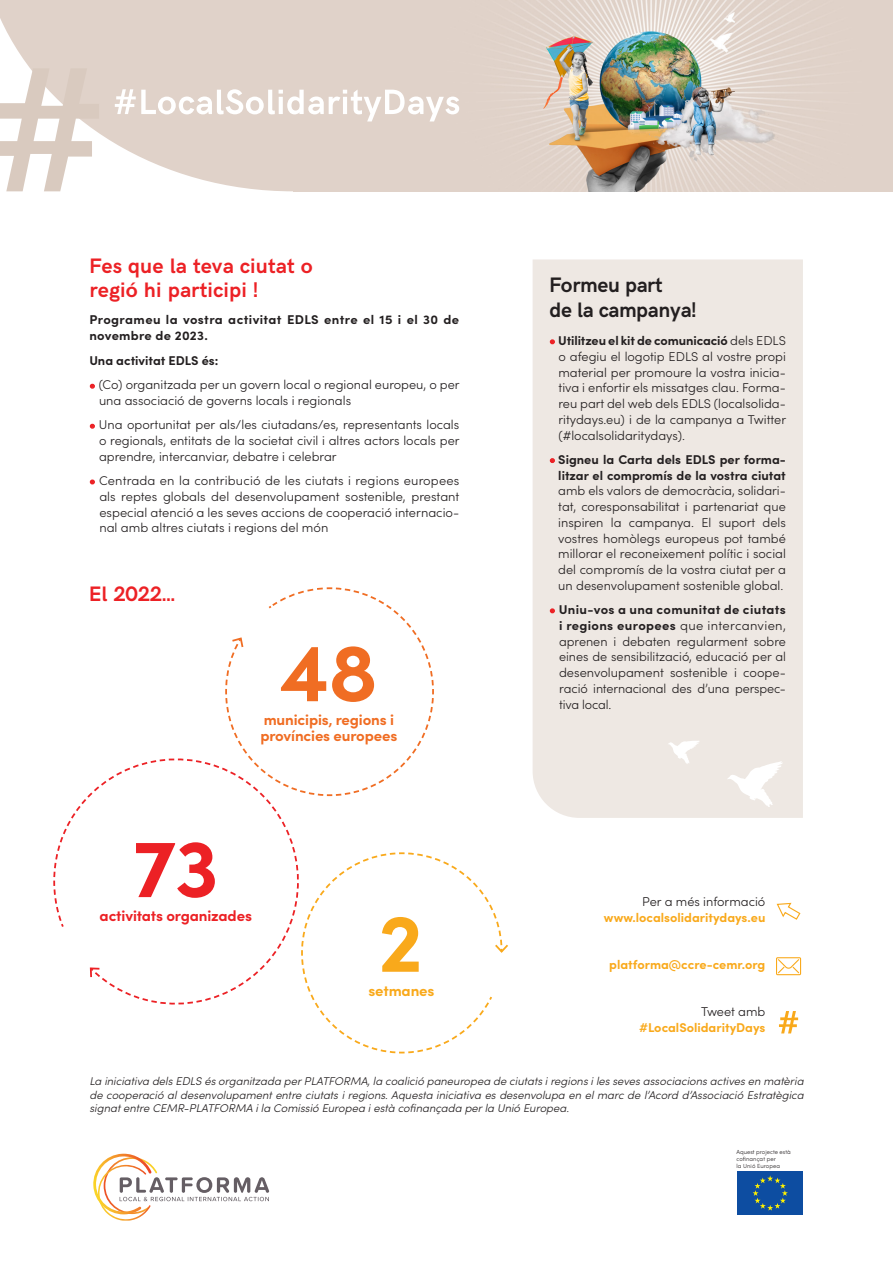
<style>
.page{position:relative;width:893px;height:1263px;background:#fff}
.page>*{position:absolute;margin:0;border:0;box-sizing:border-box;transform-origin:0 0}
.t1{font:700 82.5px "Sofia Pro";color:#f06d23}
.t2{font:700 82.5px "Sofia Pro";color:#ec2125}
.t3{font:700 82.5px "Sofia Pro";color:#f9a91b}
.t4{font:700 21px/24px "HK Grotesk";letter-spacing:.01em;color:#ec2125}
.t5{font:700 21px/25.2px "HK Grotesk";letter-spacing:-.01em;color:#231f20}
.t6{font:700 15px "Sofia Pro";letter-spacing:-.01em;color:#f06d23}
.t7{font:700 15px "Sofia Pro";letter-spacing:-.01em;color:#ec2125}
.t8{font:700 15px "Sofia Pro";letter-spacing:-.01em;color:#f9a91b}
.t9{font:300 12.75px/15.8px "Sofia Pro";color:#231f20;text-align:justify}
.t10{font:700 12.75px/15.8px "Sofia Pro";color:#f9a91b;text-align:right}
.t11{font:700 12.75px/15.8px "Sofia Pro";letter-spacing:.02em;color:#231f20}
.t12{font:700 12.75px "Sofia Pro";color:#231f20}
.t13{font:italic 300 11.25px/13.5px "Sofia Pro";color:#231f20;text-align:justify}
.t14{font:300 5.85px/6.9px "Sofia Pro";color:#231f20}
.s1{font-size:13.5px;color:#ec2125}
.s2{font-weight:700}
.s3{font-weight:300;color:#231f20}
</style>
<div class="page">
<div style="left:737px;top:1171px;width:66px;height:44px;background:#0d4da1"></div>
<svg style="left:753px;top:1175px;width:35px;height:35px"></svg>
<div style="left:533px;top:259px;width:270px;height:559px;background:#eee8e3"></div>
<svg style="left:727px;top:761px;width:56px;height:46px"></svg>
<svg style="left:668px;top:741px;width:32px;height:23px"></svg>
<svg style="left:779px;top:1011px;width:19px;height:22px"></svg>
<svg style="left:776px;top:957px;width:26px;height:19px"></svg>
<svg style="left:776px;top:902px;width:25px;height:18px"></svg>
<svg style="left:93px;top:1154px;width:176px;height:66px"></svg>
<svg style="left:53px;top:587px;width:455px;height:467px"></svg>
<img style="left:293px;top:0;width:600px;height:191px">
<svg style="left:0;top:68px;width:99px;height:123px"></svg>
<svg style="left:115px;top:89px;width:344px;height:32px"></svg>
<p class="t4" style="left:89px;top:253px;width:225px">Fes que la teva ciutat o regió hi participi !</p>
<p class="t11" style="left:89px;top:311px;width:371px">Programeu la vostra activitat EDLS entre el 15 i el 30 de novembre de 2023.</p>
<p class="t12" style="left:89px;top:351px;width:130px">Una activitat EDLS és:</p>
<p class="t9" style="left:99px;top:376px;width:362px;text-indent:-10px"><span class="s1">•</span> (Co) organitzada per un govern local o regional europeu, o per una associació de governs locals i regionals</p>
<p class="t9" style="left:99px;top:416px;width:362px;text-indent:-10px"><span class="s1">•</span> Una oportunitat per als/les ciutadans/es, representants locals o regionals, entitats de la societat civil i altres actors locals per aprendre, intercanviar, debatre i celebrar</p>
<p class="t9" style="left:99px;top:472px;width:362px;text-indent:-10px"><span class="s1">•</span> Centrada en la contribució de les ciutats i regions europees als reptes globals del desenvolupament sostenible, prestant especial atenció a les seves accions de cooperació internacio&shy;nal amb altres ciutats i regions del món</p>
<p class="t4" style="left:89px;top:580px;width:87px">El 2022...</p>
<p class="t1" style="left:280px;top:609px;width:99px">48</p>
<p class="t6" style="left:260px;top:724px;width:139px">províncies europees</p>
<p class="t6" style="left:264px;top:709px;width:132px">municipis, regions i</p>
<p class="t2" style="left:133px;top:805px;width:87px">73</p>
<p class="t7" style="left:100px;top:904px;width:154px">activitats organizades</p>
<p class="t3" style="left:378px;top:879px;width:46px">2</p>
<p class="t8" style="left:368px;top:979px;width:68px">setmanes</p>
<p class="t5" style="left:549px;top:271px;width:149px">Formeu part<br>de la campanya!</p>
<p class="t9" style="left:558px;top:332px;width:229px;text-indent:-9px"><span class="s1">•</span> <span class="s2">Utilitzeu el kit de comunicació</span> dels EDLS o afegiu el logotip EDLS al vostre propi material per promoure la vostra inicia&shy;tiva i enfortir els missatges clau. Forma&shy;reu part del web dels EDLS (localsolida&shy;ritydays.eu) i de la campanya a Twitter (#localsolidaritydays).</p>
<p class="t9" style="left:558px;top:451px;width:229px;text-indent:-9px"><span class="s1">•</span> <span class="s2">Signeu la Carta dels EDLS per forma&shy;litzar el compromís de la vostra ciutat </span>amb els valors de democràcia, solidari&shy;tat, coresponsabilitat i partenariat que inspiren la campanya. El suport dels vostres homòlegs europeus pot també millorar el reconeixement polític i social del compromís de la vostra ciutat per a un desenvolupament sostenible global.</p>
<p class="t9" style="left:559px;top:601px;width:228px;text-indent:-10px"><span class="s1">•</span> <span class="s2">Uniu-vos a una comunitat de ciutats i regions europees</span> que intercanvien, aprenen i debaten regularment sobre eines de sensibilització, educació per al desenvolupament sostenible i coope&shy;ració internacional des d’una perspec&shy;tiva local.</p>
<p class="t10" style="left:604px;top:893px;width:163px"><span class="s3">Per a més informació </span>www.localsolidaritydays.eu</p>
<p class="t10" style="left:609px;top:956px;width:158px">platforma@ccre-cemr.org</p>
<p class="t10" style="left:639px;top:1002px;width:128px"><span class="s3">Tweet amb </span>#LocalSolidarityDays</p>
<p class="t13" style="left:89px;top:1074px;width:716px">La iniciativa dels EDLS és organitzada per PLATFORMA, la coalició paneuropea de ciutats i regions i les seves associacions actives en matèria de cooperació al desenvolupament entre ciutats i regions. Aquesta iniciativa es desenvolupa en el marc de l’Acord d’Associació Estratègica signat entre CEMR-PLATFORMA i la Comissió Europea i està cofinançada per la Unió Europea.</p>
<p class="t14" style="left:736px;top:1148px;width:56px">Aquest projecte està</p>
<p class="t14" style="left:736px;top:1155px;width:45px">cofinançat per la Unió Europea</p>
</div>
